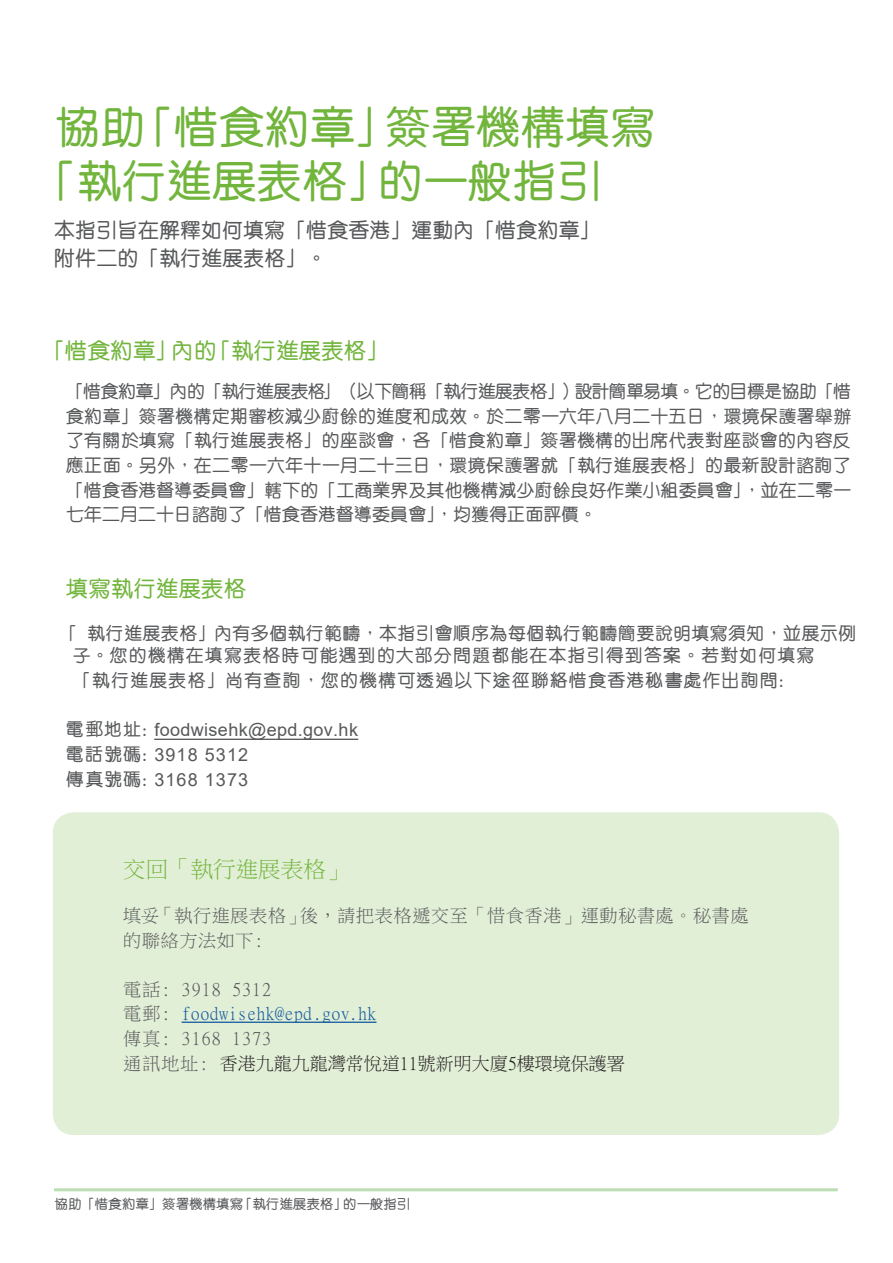
<style>
.page{position:relative;width:893px;height:1263px;background:#fff}
.page>*{position:absolute;margin:0;border:0;box-sizing:border-box;transform-origin:0 0}
.t1{font:500 45px/54px "M Yuen";color:#72b53c}
.t2{font:500 22.5px "M Yuen";color:#72b53c}
.t3{font:22.5px "Ming Li U";color:#72b53c}
.t4{font:500 21px/28.2px "M Yuen";color:#57585a}
.t5{font:500 18px/24.6px "M Yuen";letter-spacing:.02em;color:#57585a;text-align:justify}
.t6{font:18px/24.6px "Ming Li U";letter-spacing:.02em;color:#57585a}
.t7{font:18px/24.6px "Arial";letter-spacing:.02em;color:#57585a}
.t8{font:18px/24.6px "Ming Li U";letter-spacing:.04em;color:#57585a}
.t9{font:500 18px "M Yuen";letter-spacing:.06em;color:#57585a}
.t10{font:500 13.5px "M Yuen";color:#57585a}
.s1{font-family:"M Yuen";font-weight:500}
.s2{color:#175d9e}
.s3{color:#231f20}
</style>
<div class="page">
<hr style="left:54px;top:1188px;width:784px;height:3px;background:#bcdeb2">
<div style="left:53px;top:812px;width:786px;height:323px;background:#e2efd7;border-radius:21px"></div>
<hr style="left:154px;top:739px;width:204px;height:1px;background:#57585a">
<hr style="left:182px;top:1021px;width:194px;height:2px;background:#175d9e">
<p class="t1" style="left:32px;top:101px;width:625px;text-indent:23px">協助「惜食約章」簽署機構填寫「執行進展表格」的一般指引</p>
<p class="t4" style="left:54px;top:217px;width:547px">本指引旨在解釋如何填寫「惜食香港」運動內「惜食約章」附件二的「執行進展表格」。</p>
<p class="t2" style="left:42px;top:339px;width:348px">「惜食約章」內的「執行進展表格」</p>
<p class="t5" style="left:66px;top:380px;width:786px">「惜食約章」內的「執行進展表格」（以下簡稱「執行進展表格」）設計簡單易填。它的目標是協助「惜食約章」簽署機構定期審核減少廚餘的進度和成效。於二零一六年八月二十五日，環境保護署舉辦了有關於填寫「執行進展表格」的座談會，各「惜食約章」簽署機構的出席代表對座談會的內容反應正面。另外，在二零一六年十一月二十三日，環境保護署就「執行進展表格」的最新設計諮詢了「惜食香港督導委員會」轄下的「工商業界及其他機構減少廚餘良好作業小組委員會」，並在二零一七年二月二十日諮詢了「惜食香港督導委員會」，均獲得正面評價。</p>
<p class="t2" style="left:66px;top:576px;width:181px">填寫執行進展表格</p>
<p class="t5" style="left:73px;top:623px;width:785px;line-height:22.5px;text-indent:-14px">「執行進展表格」內有多個執行範疇，本指引會順序為每個執行範疇簡要說明填寫須知，並展示例子。您的機構在填寫表格時可能遇到的大部分問題都能在本指引得到答案。若對如何填寫</p>
<p class="t9" style="left:73px;top:671px;width:712px">「執行進展表格」尚有查詢，您的機構可透過以下途徑聯絡惜食香港秘書處作出詢問:</p>
<p class="t7" style="left:66px;top:717px;width:294px"><span class="s1">電郵地址:</span> foodwisehk@epd.gov.hk<span class="s1">電話號碼:</span> 3918 5312<br><span class="s1">傳真號碼:</span> 3168 1373</p>
<p class="t3" style="left:123px;top:858px;width:226px">交回「執行進展表格」</p>
<p class="t8" style="left:123px;top:903px;width:627px">填妥「執行進展表格」後，請把表格遞交至「惜食香港」運動秘書處。秘書處的聯絡方法如下:</p>
<p class="t6" style="left:123px;top:977px;width:503px">電話: 3918 5312<br>電郵: <span class="s2">foodwisehk@epd.gov.hk<br></span>傳真: 3168 1373<br>通訊地址: <span class="s3">香港九龍九龍灣常悅道11號新明大廈5樓環境保護署</span></p>
<p class="t10" style="left:54px;top:1197px;width:358px">協助「惜食約章」簽署機構填寫「執行進展表格」的一般指引</p>
</div>
